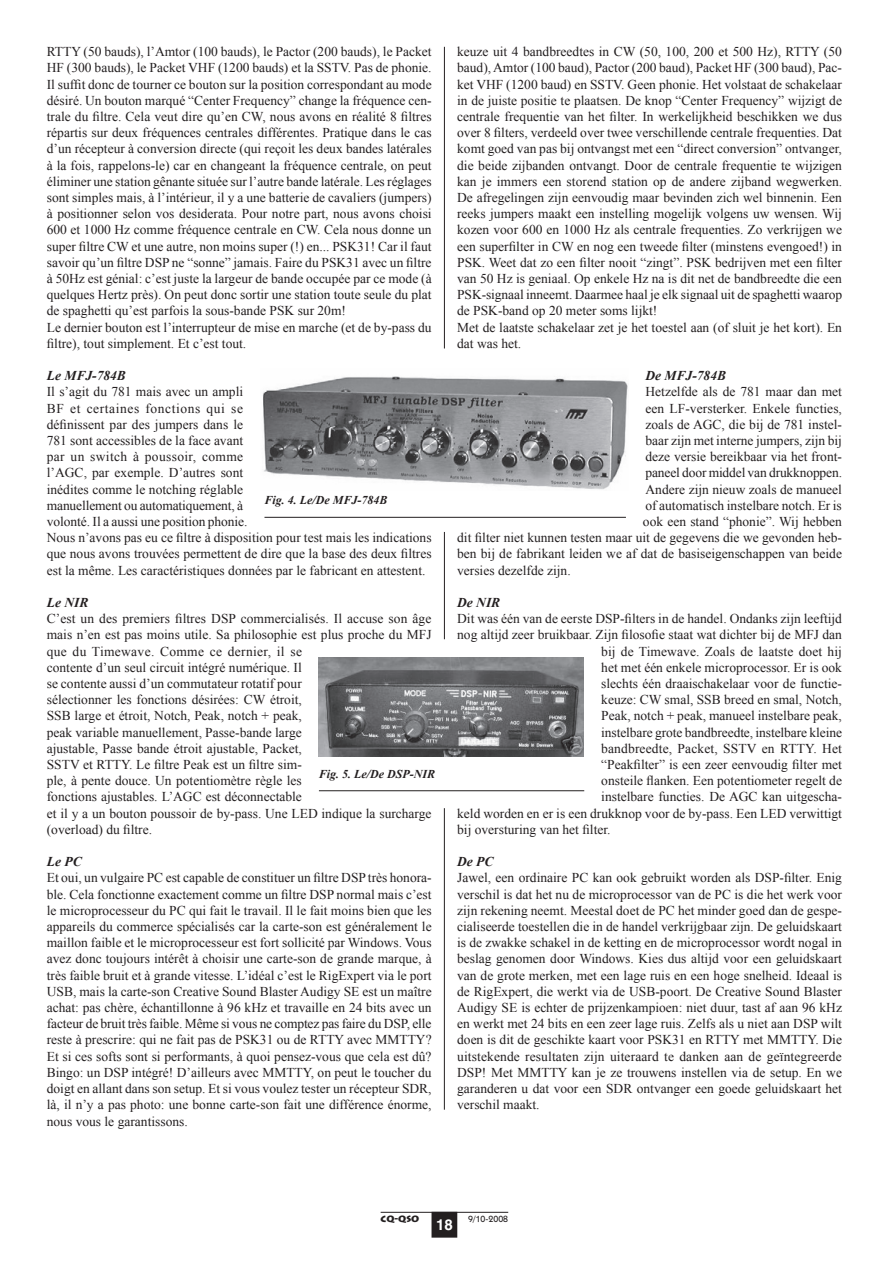
<style>
.page{position:relative;width:893px;height:1263px;background:#fff}
.page>*{position:absolute;margin:0;border:0;box-sizing:border-box;transform-origin:0 0}
.t1{font:700 15px "Helvetica";color:#fff}
.t2{font:13.5px/16.2px "Times New Roman";color:#231f20}
.t3{font:italic 700 13.5px "Times New Roman";color:#231f20}
.t4{font:italic 700 12px "Times New Roman";color:#231f20}
.t5{font:500 9px "Kabel IT Cby BT";color:#231f20}
.t6{font:900 9px "Lithos Pro";color:#231f20}
</style>
<div class="page">
<hr style="left:444px;top:808px;width:1px;height:302px;background:#231f20">
<hr style="left:264px;top:517px;width:362px;height:1px;background:#231f20">
<hr style="left:319px;top:790px;width:265px;height:1px;background:#231f20">
<img style="left:263px;top:376px;width:365px;height:114px">
<img style="left:319px;top:657px;width:265px;height:100px">
<hr style="left:444px;top:532px;width:1px;height:107px;background:#231f20">
<hr style="left:444px;top:47px;width:1px;height:301px;background:#231f20">
<div style="left:432px;top:1212px;width:25px;height:25px;background:#231f20"></div>
<hr style="left:381px;top:1212px;width:127px;height:1px;background:#231f20">
<p class="t2" style="left:47px;top:43px;width:386px">RTTY (50 bauds), l’Amtor (100 bauds), le Pactor (200 bauds), le Packet HF (300 bauds), le Packet VHF (1200 bauds) et la SSTV. Pas de phonie.<br>Il suffit donc de tourner ce bouton sur la position correspondant au mode désiré. Un bouton marqué “Center Frequency” change la fréquence cen&shy;trale du filtre. Cela veut dire qu’en CW, nous avons en réalité 8 filtres répartis sur deux fréquences centrales différentes. Pratique dans le cas d’un récepteur à conversion directe (qui reçoit les deux bandes latérales à la fois, rappelons-le) car en changeant la fréquence centrale, on peut éliminer une station gênante située sur l’autre bande latérale. Les réglages sont simples mais, à l’intérieur, il y a une batterie de cavaliers (jumpers) à positionner selon vos desiderata. Pour notre part, nous avons choisi 600 et 1000 Hz comme fréquence centrale en CW. Cela nous donne un super filtre CW et une autre, non moins super (!) en... PSK31! Car il faut savoir qu’un filtre DSP ne “sonne” jamais. Faire du PSK31 avec un filtre à 50Hz est génial: c’est juste la largeur de bande occupée par ce mode (à quelques Hertz près). On peut donc sortir une station toute seule du plat de spaghetti qu’est parfois la sous-bande PSK sur 20m!<br>Le dernier bouton est l’interrupteur de mise en marche (et de by-pass du filtre), tout simplement. Et c’est tout.</p>
<p class="t3" style="left:47px;top:366px;width:81px">Le MFJ-784B</p>
<p class="t2" style="left:47px;top:384px;width:386px">Il s’agit du 781 mais avec un ampli<br>BF et certaines fonctions qui se<br>définissent par des jumpers dans le<br>781 sont accessibles de la face avant<br>par un switch à poussoir, comme<br>l’AGC, par exemple. D’autres sont<br>inédites comme le notching réglable<br>manuellement ou automatiquement, à<br>volonté. Il a aussi une position phonie.<br>Nous n’avons pas eu ce filtre à disposition pour test mais les indications que nous avons trouvées permettent de dire que la base des deux filtres est la même. Les caractéristiques données par le fabricant en attestent.</p>
<p class="t3" style="left:47px;top:593px;width:43px">Le NIR</p>
<p class="t2" style="left:47px;top:610px;width:386px">C’est un des premiers filtres DSP commercialisés. Il accuse son âge mais n’en est pas moins utile. Sa philosophie est plus proche du MFJ que du Timewave. Comme ce dernier, il se<br>contente d’un seul circuit intégré numérique. Il<br>se contente aussi d’un commutateur rotatif pour<br>sélectionner les fonctions désirées: CW étroit,<br>SSB large et étroit, Notch, Peak, notch + peak,<br>peak variable manuellement, Passe-bande large<br>ajustable, Passe bande étroit ajustable, Packet,<br>SSTV et RTTY. Le filtre Peak est un filtre sim-<br>ple, à pente douce. Un potentiomètre règle les<br>fonctions ajustables. L’AGC est déconnectable<br>et il y a un bouton poussoir de by-pass. Une LED indique la surcharge (overload) du filtre.</p>
<p class="t3" style="left:47px;top:852px;width:36px">Le PC</p>
<p class="t2" style="left:47px;top:870px;width:386px;text-align:justify">Et oui, un vulgaire PC est capable de constituer un filtre DSP très honora&shy;ble. Cela fonctionne exactement comme un filtre DSP normal mais c’est le microprocesseur du PC qui fait le travail. Il le fait moins bien que les appareils du commerce spécialisés car la carte-son est généralement le maillon faible et le microprocesseur est fort sollicité par Windows. Vous avez donc toujours intérêt à choisir une carte-son de grande marque, à très faible bruit et à grande vitesse. L’idéal c’est le RigExpert via le port USB, mais la carte-son Creative Sound Blaster Audigy SE est un maître achat: pas chère, échantillonne à 96 kHz et travaille en 24 bits avec un facteur de bruit très faible. Même si vous ne comptez pas faire du DSP, elle reste à prescrire: qui ne fait pas de PSK31 ou de RTTY avec MMTTY?<br>Et si ces softs sont si performants, à quoi pensez-vous que cela est dû?<br>Bingo: un DSP intégré! D’ailleurs avec MMTTY, on peut le toucher du doigt en allant dans son setup. Et si vous voulez tester un récepteur SDR, là, il n’y a pas photo: une bonne carte-son fait une différence énorme, nous vous le garantissons.</p>
<p class="t4" style="left:264px;top:492px;width:125px">Fig. 4. Le/De MFJ-784B</p>
<p class="t4" style="left:319px;top:765px;width:118px">Fig. 5. Le/De DSP-NIR</p>
<p class="t2" style="left:457px;top:43px;width:387px">keuze uit 4 bandbreedtes in CW (50, 100, 200 et 500 Hz), RTTY (50 baud), Amtor (100 baud), Pactor (200 baud), Packet HF (300 baud), Pac&shy;ket VHF (1200 baud) en SSTV. Geen phonie. Het volstaat de schakelaar in de juiste positie te plaatsen. De knop “Center Frequency” wijzigt de centrale frequentie van het filter. In werkelijkheid beschikken we dus over 8 filters, verdeeld over twee verschillende centrale frequenties. Dat komt goed van pas bij ontvangst met een “direct conversion” ontvanger, die beide zijbanden ontvangt. Door de centrale frequentie te wijzigen kan je immers een storend station op de andere zijband wegwerken.<br>De afregelingen zijn eenvoudig maar bevinden zich wel binnenin. Een reeks jumpers maakt een instelling mogelijk volgens uw wensen. Wij kozen voor 600 en 1000 Hz als centrale frequenties. Zo verkrijgen we een superfilter in CW en nog een tweede filter (minstens evengoed!) in PSK. Weet dat zo een filter nooit “zingt”. PSK bedrijven met een filter van 50 Hz is geniaal. Op enkele Hz na is dit net de bandbreedte die een PSK-signaal inneemt. Daarmee haal je elk signaal uit de spaghetti waarop de PSK-band op 20 meter soms lijkt!<br>Met de laatste schakelaar zet je het toestel aan (of sluit je het kort). En dat was het.</p>
<p class="t3" style="left:645px;top:366px;width:82px">De MFJ-784B</p>
<p class="t2" style="left:645px;top:384px;width:198px">Hetzelfde als de 781 maar dan met</p>
<p class="t2" style="left:645px;top:400px;width:198px">een LF-versterker. Enkele functies,</p>
<p class="t2" style="left:645px;top:416px;width:198px">zoals de AGC, die bij de 781 instel-</p>
<p class="t2" style="left:645px;top:432px;width:198px">baar zijn met interne jumpers, zijn bij</p>
<p class="t2" style="left:645px;top:448px;width:198px">deze versie bereikbaar via het front-</p>
<p class="t2" style="left:645px;top:465px;width:198px">paneel door middel van drukknoppen.</p>
<p class="t2" style="left:645px;top:481px;width:198px">Andere zijn nieuw zoals de manueel</p>
<p class="t2" style="left:645px;top:497px;width:198px">of automatisch instelbare notch. Er is</p>
<p class="t2" style="left:643px;top:513px;width:201px">ook een stand “phonie”. Wij hebben</p>
<p class="t2" style="left:457px;top:529px;width:386px">dit filter niet kunnen testen maar uit de gegevens die we gevonden heb-</p>
<p class="t2" style="left:457px;top:546px;width:386px">ben bij de fabrikant leiden we af dat de basiseigenschappen van beide</p>
<p class="t2" style="left:457px;top:562px;width:115px">versies dezelfde zijn.</p>
<p class="t3" style="left:457px;top:593px;width:45px">De NIR</p>
<p class="t2" style="left:457px;top:610px;width:386px">Dit was één van de eerste DSP-filters in de handel. Ondanks zijn leeftijd</p>
<p class="t2" style="left:457px;top:627px;width:386px">nog altijd zeer bruikbaar. Zijn filosofie staat wat dichter bij de MFJ dan</p>
<p class="t2" style="left:601px;top:643px;width:242px">bij de Timewave. Zoals de laatste doet hij</p>
<p class="t2" style="left:601px;top:659px;width:242px">het met één enkele microprocessor. Er is ook</p>
<p class="t2" style="left:601px;top:675px;width:242px">slechts één draaischakelaar voor de functie-</p>
<p class="t2" style="left:601px;top:691px;width:242px">keuze: CW smal, SSB breed en smal, Notch,</p>
<p class="t2" style="left:601px;top:708px;width:242px">Peak, notch + peak, manueel instelbare peak,</p>
<p class="t2" style="left:601px;top:724px;width:242px">instelbare grote bandbreedte, instelbare kleine</p>
<p class="t2" style="left:601px;top:740px;width:242px">bandbreedte, Packet, SSTV en RTTY. Het</p>
<p class="t2" style="left:601px;top:756px;width:242px">“Peakfilter” is een zeer eenvoudig filter met</p>
<p class="t2" style="left:601px;top:772px;width:242px">onsteile flanken. Een potentiometer regelt de</p>
<p class="t2" style="left:601px;top:789px;width:242px">instelbare functies. De AGC kan uitgescha-</p>
<p class="t2" style="left:457px;top:805px;width:386px">keld worden en er is een drukknop voor de by-pass. Een LED verwittigt</p>
<p class="t2" style="left:457px;top:821px;width:155px">bij oversturing van het filter.</p>
<p class="t3" style="left:457px;top:852px;width:38px">De PC</p>
<p class="t2" style="left:457px;top:870px;width:386px;text-align:justify">Jawel, een ordinaire PC kan ook gebruikt worden als DSP-filter. Enig verschil is dat het nu de microprocessor van de PC is die het werk voor zijn rekening neemt. Meestal doet de PC het minder goed dan de gespe&shy;cialiseerde toestellen die in de handel verkrijgbaar zijn. De geluidskaart is de zwakke schakel in de ketting en de microprocessor wordt nogal in beslag genomen door Windows. Kies dus altijd voor een geluidskaart van de grote merken, met een lage ruis en een hoge snelheid. Ideaal is de RigExpert, die werkt via de USB-poort. De Creative Sound Blaster Audigy SE is echter de prijzenkampioen: niet duur, tast af aan 96 kHz en werkt met 24 bits en een zeer lage ruis. Zelfs als u niet aan DSP wilt doen is dit de geschikte kaart voor PSK31 en RTTY met MMTTY. Die uitstekende resultaten zijn uiteraard te danken aan de geïntegreerde DSP! Met MMTTY kan je ze trouwens instellen via de setup. En we garanderen u dat voor een SDR ontvanger een goede geluidskaart het verschil maakt.</p>
<p class="t6" style="left:381px;top:1213px;width:40px">CQ-QSO</p>
<p class="t5" style="left:468px;top:1213px;width:41px">9/10-2008</p>
<p class="t1" style="left:436px;top:1215px;width:17px">18</p>
</div>
